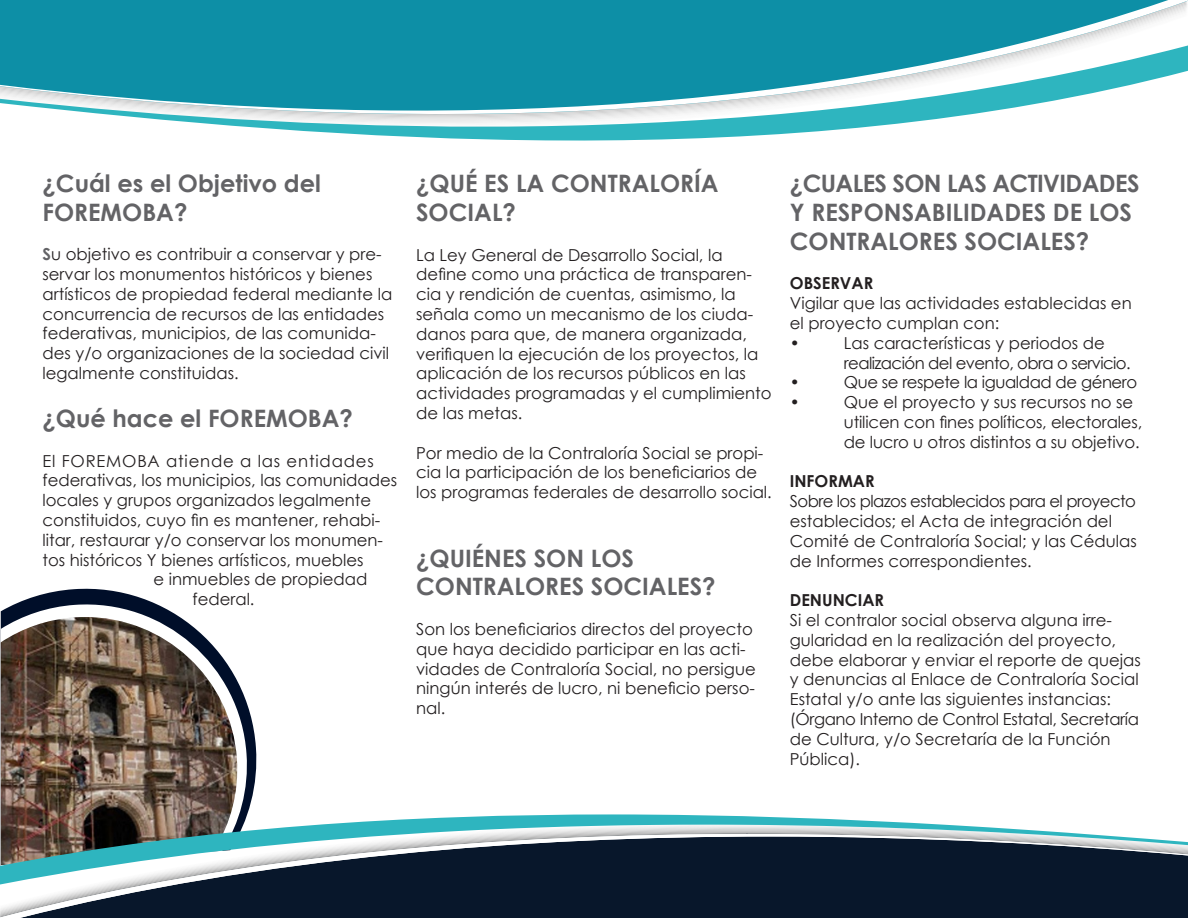
<style>
.page{position:relative;width:1188px;height:918px;background:#fff}
.page>*{position:absolute;margin:0;border:0;box-sizing:border-box;transform-origin:0 0}
.t1{font:700 24px/28.8px "Century Gothic";color:#636366}
.t2{font:16.5px/19.8px "Century Gothic";color:#231f20}
.t3{font:16.5px "Century Gothic";letter-spacing:-.035em;color:#231f20}
.t4{font:16.5px "Century Gothic";letter-spacing:.05em;color:#231f20}
.t5{font:16.5px "Century Gothic";letter-spacing:-.025em;color:#231f20}
.t6{font:700 16.5px "Century Gothic";color:#231f20}
.s1{font-weight:700;color:#636366}
</style>
<div class="page">
<svg style="left:27px;top:588px;width:230px;height:221px"></svg>
<svg style="left:1px;top:599px;width:248px;height:215px"></svg>
<img style="left:1px;top:617px;width:238px;height:197px">
<svg style="left:0;top:0;width:1188px;height:45px;fill:#0d8fa6"></svg>
<svg style="left:0;top:45px;width:1188px;height:96px"></svg>
<svg style="left:0;top:885px;width:1188px;height:33px;fill:#08172b"></svg>
<svg style="left:0;top:814px;width:1188px;height:71px"></svg>
<p class="t1" style="left:43px;top:168px;width:280px">¿Cuál es el Objetivo del</p>
<p class="t1" style="left:43px;top:197px;width:146px">FOREMOBA?</p>
<p class="t2" style="left:43px;top:244px;width:351px"><span class="s1">S</span>u objetivo es contribuir a conservar y pre&shy;servar los monumentos históricos y bienes artísticos de propiedad federal mediante la concurrencia de recursos de las entidades federativas, municipios, de las comunida&shy;des y/o organizaciones de la sociedad civil legalmente constituidas.</p>
<p class="t1" style="left:43px;top:403px;width:312px">¿Qué hace el FOREMOBA?</p>
<p class="t4" style="left:43px;top:449px;width:333px">El FOREMOBA atiende a las entidades</p>
<p class="t2" style="left:43px;top:470px;width:356px">federativas, los municipios, las comunidades</p>
<p class="t2" style="left:43px;top:490px;width:330px">locales y grupos organizados legalmente</p>
<p class="t2" style="left:43px;top:510px;width:339px">constituidos, cuyo fin es mantener, rehabi-</p>
<p class="t2" style="left:43px;top:530px;width:342px">litar, restaurar y/o conservar los monumen-</p>
<p class="t2" style="left:43px;top:550px;width:323px">tos históricos Y bienes artísticos, muebles</p>
<p class="t2" style="left:154px;top:569px;width:215px">e inmuebles de propiedad</p>
<p class="t2" style="left:193px;top:589px;width:64px">federal.</p>
<p class="t1" style="left:416px;top:168px;width:304px">¿QUÉ ES LA CONTRALORÍA</p>
<p class="t1" style="left:416px;top:197px;width:101px">SOCIAL?</p>
<p class="t2" style="left:416px;top:244px;width:357px">La Ley General de Desarrollo Social, la define como una práctica de transparen&shy;cia y rendición de cuentas, asimismo, la señala como un mecanismo de los ciuda&shy;danos para que, de manera organizada, verifiquen la ejecución de los proyectos, la aplicación de los recursos públicos en las actividades programadas y el cumplimiento de las metas.</p>
<p class="t2" style="left:416px;top:442px;width:357px">Por medio de la Contraloría Social se propi&shy;cia la participación de los beneficiarios de los programas federales de desarrollo social.</p>
<p class="t1" style="left:416px;top:542px;width:219px">¿QUIÉNES SON LOS</p>
<p class="t1" style="left:416px;top:571px;width:301px">CONTRALORES SOCIALES?</p>
<p class="t2" style="left:416px;top:619px;width:341px">Son los beneficiarios directos del proyecto que haya decidido participar en las acti&shy;vidades de Contraloría Social, no persigue ningún interés de lucro, ni beneficio perso&shy;nal.</p>
<p class="t1" style="left:790px;top:168px;width:351px">¿CUALES SON LAS ACTIVIDADES<br>Y RESPONSABILIDADES DE LOS<br>CONTRALORES SOCIALES?</p>
<p class="t6" style="left:790px;top:271px;width:85px">OBSERVAR</p>
<p class="t2" style="left:790px;top:293px;width:343px">Vigilar que las actividades establecidas en el proyecto cumplan con:</p>
<p class="t2" style="left:790px;top:333px;width:11px">•</p>
<p class="t2" style="left:844px;top:333px;width:263px">Las características y periodos de</p>
<p class="t3" style="left:844px;top:351px;width:288px">realización del evento, obra o servicio.</p>
<p class="t2" style="left:790px;top:372px;width:11px">•</p>
<p class="t5" style="left:844px;top:371px;width:295px">Que se respete la igualdad de género</p>
<p class="t2" style="left:790px;top:392px;width:11px">•</p>
<p class="t2" style="left:844px;top:392px;width:291px">Que el proyecto y sus recursos no se</p>
<p class="t2" style="left:844px;top:412px;width:300px">utilicen con fines políticos, electorales,</p>
<p class="t2" style="left:844px;top:432px;width:297px">de lucro u otros distintos a su objetivo.</p>
<p class="t6" style="left:790px;top:469px;width:86px">INFORMAR</p>
<p class="t2" style="left:790px;top:491px;width:348px">Sobre los plazos establecidos para el proyecto establecidos; el Acta de integración del Comité de Contraloría Social; y las Cédulas de Informes correspondientes.</p>
<p class="t6" style="left:790px;top:588px;width:96px">DENUNCIAR</p>
<p class="t2" style="left:790px;top:610px;width:352px">Si el contralor social observa alguna irre&shy;gularidad en la realización del proyecto, debe elaborar y enviar el reporte de quejas y denuncias al Enlace de Contraloría Social Estatal y/o ante las siguientes instancias: (Órgano Interno de Control Estatal, Secretaría de Cultura, y/o Secretaría de la Función Pública).</p>
</div>
